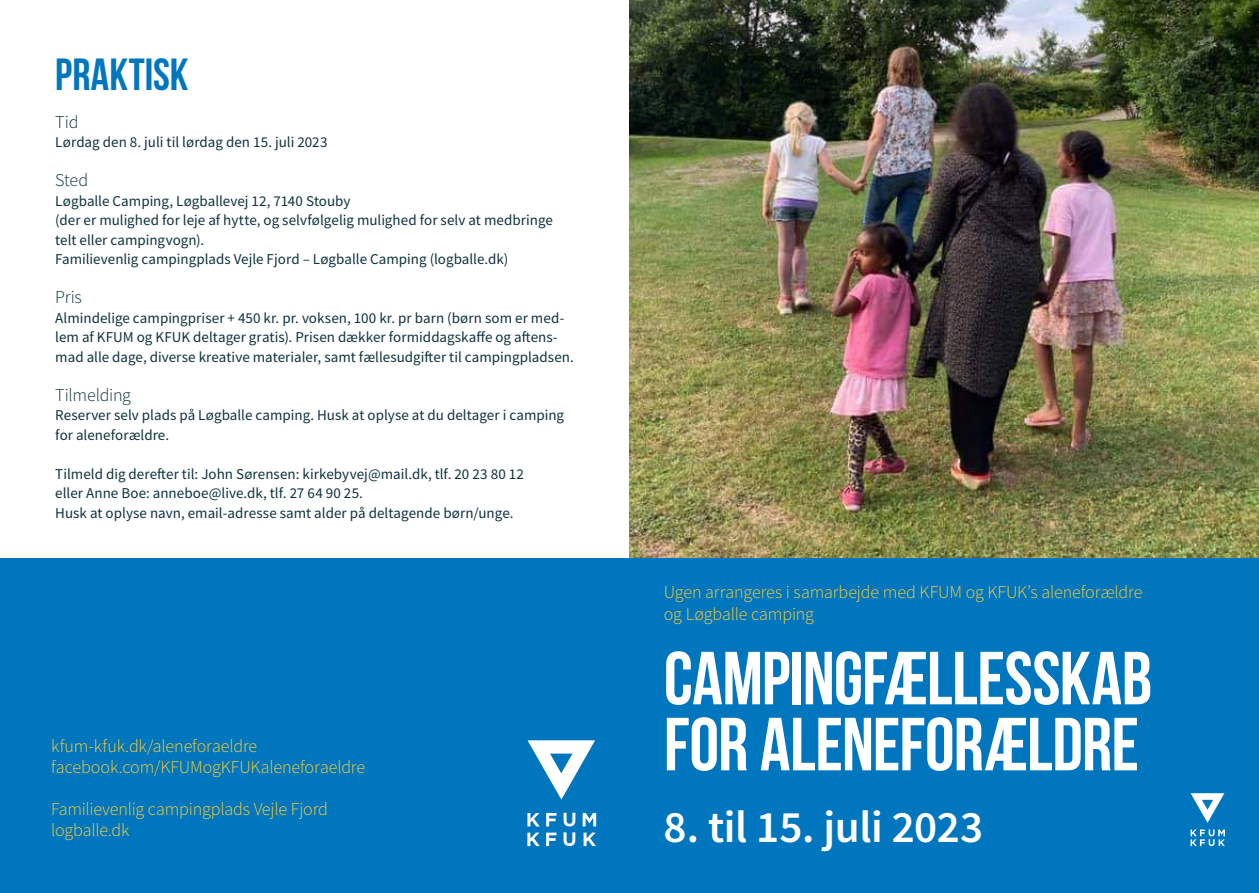
<style>
.page{position:relative;width:1259px;height:893px;background:#fff}
.page>*{position:absolute;margin:0;border:0;box-sizing:border-box;transform-origin:0 0}
.t1{font:700 75px/66px "Bebas Neue";letter-spacing:-.01em;color:#fff}
.t2{font:600 45px "Source Sans Pro";letter-spacing:-.01em;color:#fff}
.Brød_txt{font:700 45px "Bebas Neue";color:#0076be}
.Brød_txt-2{font:300 18px/22.5px "Source Sans Pro";letter-spacing:-.01em;color:#fecd33}
.Brød_txt-3{font:300 18px "Source Sans Pro";letter-spacing:-.015em;color:#0e323f}
.Brød_txt-4{font:15px/19.5px "Source Sans Pro";color:#0e323f}
</style>
<div class="page">
<img style="left:629px;top:0;width:630px;height:558px">
<div style="left:0;top:558px;width:1259px;height:335px;background:#0076be"></div>
<svg style="left:1190px;top:829px;width:35px;height:17px"></svg>
<svg style="left:1190px;top:793px;width:34px;height:30px"></svg>
<svg style="left:527px;top:833px;width:13px;height:13px"></svg>
<svg style="left:546px;top:833px;width:10px;height:13px"></svg>
<svg style="left:563px;top:832px;width:12px;height:14px"></svg>
<svg style="left:527px;top:813px;width:13px;height:13px"></svg>
<svg style="left:583px;top:833px;width:13px;height:13px"></svg>
<svg style="left:546px;top:813px;width:10px;height:13px"></svg>
<svg style="left:563px;top:813px;width:12px;height:13px"></svg>
<svg style="left:582px;top:813px;width:14px;height:13px"></svg>
<svg style="left:527px;top:740px;width:68px;height:60px"></svg>
<p class="Brød_txt" style="left:55px;top:50px;width:135px">PRAKTISK</p>
<p class="Brød_txt-3" style="left:55px;top:110px;width:25px">Tid</p>
<p class="Brød_txt-4" style="left:55px;top:132px;width:274px">Lørdag den 8. juli til lørdag den 15. juli 2023</p>
<p class="Brød_txt-3" style="left:55px;top:169px;width:34px">Sted</p>
<p class="Brød_txt-4" style="left:55px;top:191px;width:297px">Løgballe Camping, Løgballevej 12, 7140 Stouby</p>
<p class="Brød_txt-4" style="left:55px;top:210px;width:499px">(der er mulighed for leje af hytte, og selvfølgelig mulighed for selv at medbringe telt eller campingvogn).</p>
<p class="Brød_txt-4" style="left:55px;top:249px;width:455px">Familievenlig campingplads Vejle Fjord – Løgballe Camping (logballe.dk)</p>
<p class="Brød_txt-3" style="left:55px;top:286px;width:28px">Pris</p>
<p class="Brød_txt-4" style="left:55px;top:308px;width:520px">Almindelige campingpriser + 450 kr. pr. voksen, 100 kr. pr barn (børn som er med&shy;lem af KFUM og KFUK deltager gratis). Prisen dækker formiddagskaffe og aftens&shy;mad alle dage, diverse kreative materialer, samt fællesudgifter til campingpladsen.</p>
<p class="Brød_txt-3" style="left:55px;top:383px;width:77px">Tilmelding</p>
<p class="Brød_txt-4" style="left:55px;top:405px;width:510px">Reserver selv plads på Løgballe camping. Husk at oplyse at du deltager i camping for aleneforældre.</p>
<p class="Brød_txt-4" style="left:55px;top:464px;width:470px">Tilmeld dig derefter til: John Sørensen: kirkebyvej@mail.dk, tlf. 20 23 80 12</p>
<p class="Brød_txt-4" style="left:55px;top:483px;width:309px">eller Anne Boe: anneboe@live.dk, tlf. 27 64 90 25.</p>
<p class="Brød_txt-4" style="left:55px;top:503px;width:460px">Husk at oplyse navn, email-adresse samt alder på deltagende børn/unge.</p>
<p class="Brød_txt-2" style="left:51px;top:735px;width:208px">kfum-kfuk.dk/aleneforaeldre</p>
<p class="Brød_txt-2" style="left:51px;top:756px;width:316px">facebook.com/KFUMogKFUKaleneforaeldre</p>
<p class="Brød_txt-2" style="left:51px;top:798px;width:278px">Familievenlig campingplads Vejle Fjord</p>
<p class="Brød_txt-2" style="left:51px;top:819px;width:80px">logballe.dk</p>
<p class="Brød_txt-2" style="left:664px;top:580px;width:480px">Ugen arrangeres i samarbejde med KFUM og KFUK’s aleneforældre og Løgballe camping</p>
<p class="t1" style="left:664px;top:644px;width:490px">CAMPINGFÆLLESSKAB<br>FOR ALENEFORÆLDRE</p>
<p class="t2" style="left:663px;top:798px;width:321px">8. til 15. juli 2023</p>
</div>
